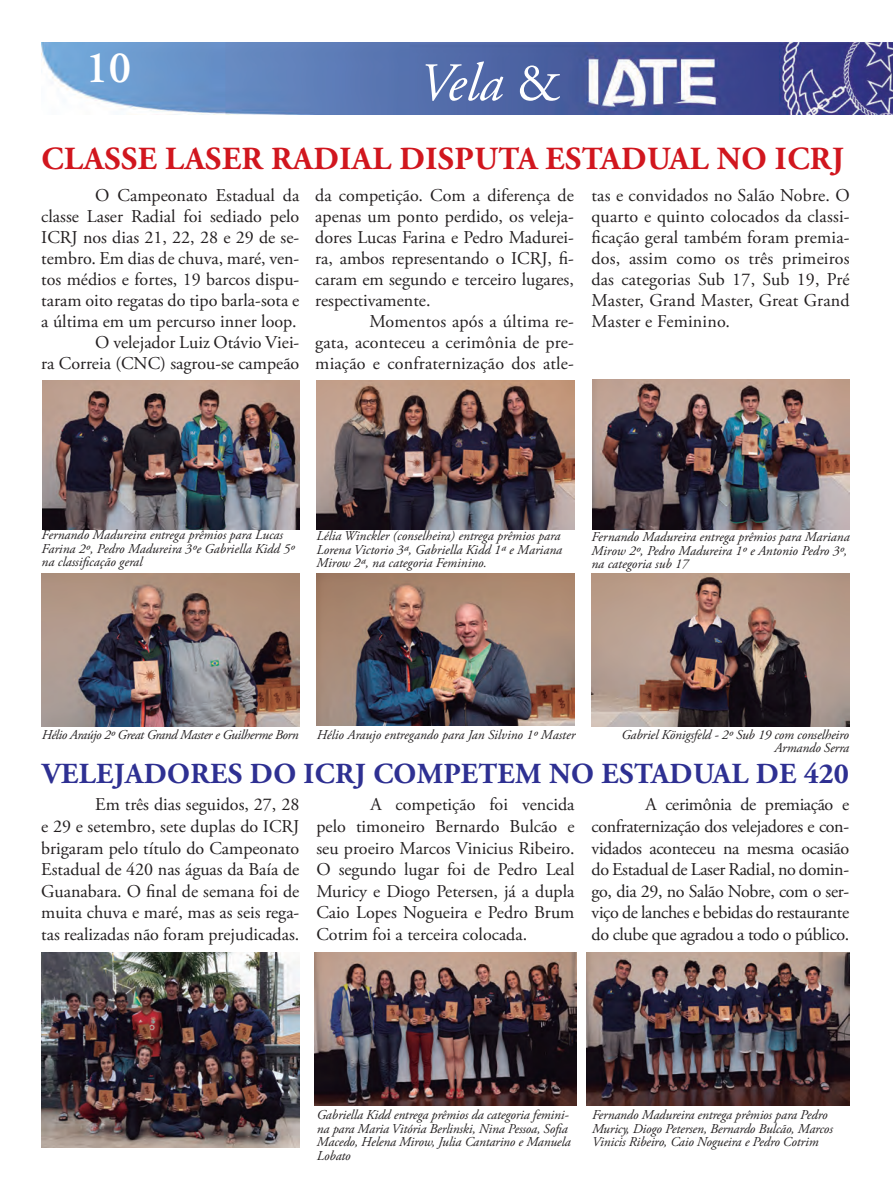
<style>
.page{position:relative;width:893px;height:1191px;background:#fff}
.page>*{position:absolute;margin:0;border:0;box-sizing:border-box;transform-origin:0 0}
.t1{font:italic 54px "Adobe Garamond Pro";color:#fff}
.t2{font:600 45px "Adobe Garamond Pro";color:#fff}
.t3{font:700 32.1px "Adobe Garamond Pro";letter-spacing:.015em;color:#d1161e}
.t4{font:700 29.1px "Adobe Garamond Pro";letter-spacing:.015em;color:#2e3092}
.t5{font:18px/21px "Adobe Garamond Pro";color:#231f20;text-align:justify}
.t6{font:italic 13.5px/13.5px "Adobe Garamond Pro";letter-spacing:-.01em;color:#231f20}
.t7{font:italic 13.5px "Adobe Garamond Pro";letter-spacing:-.03em;color:#231f20}
.s1{font-style:normal}
</style>
<div class="page">
<img style="left:42px;top:43px;width:850px;height:72px">
<img style="left:317px;top:380px;width:257px;height:149px">
<img style="left:317px;top:573px;width:257px;height:153px">
<img style="left:42px;top:574px;width:257px;height:153px">
<img style="left:591px;top:574px;width:258px;height:153px">
<img style="left:592px;top:379px;width:257px;height:150px">
<img style="left:42px;top:380px;width:258px;height:149px">
<img style="left:314px;top:953px;width:262px;height:153px">
<img style="left:587px;top:953px;width:262px;height:153px">
<img style="left:41px;top:953px;width:258px;height:195px">
<h2 class="t2" style="left:86px;top:41px;width:47px">10</h2>
<p class="t1" style="left:418px;top:51px;width:144px">Vela <span class="s1">&amp;</span></p>
<p class="t3" style="left:41px;top:141px;width:804px">CLASSE LASER RADIAL DISPUTA ESTADUAL NO ICRJ</p>
<p class="t5" style="left:41px;top:185px;width:259px;text-indent:54px">O Campeonato Estadual da classe Laser Radial foi sediado pelo ICRJ nos dias 21, 22, 28 e 29 de se&shy;tembro. Em dias de chuva, maré, ven&shy;tos médios e fortes, 19 barcos dispu&shy;taram oito regatas do tipo barla-sota e a última em um percurso inner loop.</p>
<p class="t5" style="left:41px;top:332px;width:259px;text-align:right">O velejador Luiz Otávio Viei-<br>ra Correia (CNC) sagrou-se campeão</p>
<p class="t5" style="left:315px;top:185px;width:260px">da competição. Com a diferença de apenas um ponto perdido, os veleja&shy;dores Lucas Farina e Pedro Madurei&shy;ra, ambos representando o ICRJ, fi&shy;caram em segundo e terceiro lugares, respectivamente.</p>
<p class="t5" style="left:315px;top:311px;width:260px;text-indent:54px">Momentos após a última re&shy;gata, aconteceu a cerimônia de pre&shy;miação e confraternização dos atle-</p>
<p class="t5" style="left:591px;top:185px;width:259px">tas e convidados no Salão Nobre. O quarto e quinto colocados da classi&shy;ficação geral também foram premia&shy;dos, assim como os três primeiros das categorias Sub 17, Sub 19, Pré Master, Grand Master, Great Grand Master e Feminino.</p>
<p class="t6" style="left:42px;top:529px;width:254px">Fernando Madureira entrega prêmios para Lucas<br>Farina 2º, Pedro Madureira 3ºe Gabriella Kidd 5º na classificação geral</p>
<p class="t6" style="left:316px;top:530px;width:247px">Lélia Winckler (conselheira) entrega prêmios para<br>Lorena Victorio 3ª, Gabriella Kidd 1ª e Mariana<br>Mirow 2ª, na categoria Feminino.</p>
<p class="t6" style="left:591px;top:531px;width:259px">Fernando Madureira entrega prêmios para Mariana<br>Mirow 2º, Pedro Madureira 1º e Antonio Pedro 3º, na categoria sub 17</p>
<p class="t7" style="left:42px;top:727px;width:258px">Hélio Araújo 2º Great Grand Master e Guilherme Born</p>
<p class="t6" style="left:317px;top:729px;width:260px">Hélio Araujo entregando para Jan Silvino 1º Master</p>
<p class="t6" style="left:621px;top:728px;width:229px;text-align:right">Gabriel Königsfeld - 2º Sub 19 com conselheiro<br>Armando Serra</p>
<p class="t4" style="left:42px;top:757px;width:808px">VELEJADORES DO ICRJ COMPETEM NO ESTADUAL DE 420</p>
<p class="t5" style="left:41px;top:795px;width:259px;line-height:21.6px;text-indent:54px">Em três dias seguidos, 27, 28 e 29 e setembro, sete duplas do ICRJ brigaram pelo título do Campeonato Estadual de 420 nas águas da Baía de Guanabara. O final de semana foi de muita chuva e maré, mas as seis rega&shy;tas realizadas não foram prejudicadas.</p>
<p class="t5" style="left:316px;top:795px;width:259px;line-height:21.6px;text-indent:54px">A competição foi vencida pelo timoneiro Bernardo Bulcão e seu proeiro Marcos Vinicius Ribeiro.<br>O segundo lugar foi de Pedro Leal Muricy e Diogo Petersen, já a dupla Caio Lopes Nogueira e Pedro Brum Cotrim foi a terceira colocada.</p>
<p class="t5" style="left:591px;top:795px;width:259px;line-height:21.6px;text-indent:54px">A cerimônia de premiação e confraternização dos velejadores e con&shy;vidados aconteceu na mesma ocasião do Estadual de Laser Radial, no domin&shy;go, dia 29, no Salão Nobre, com o ser&shy;viço de lanches e bebidas do restaurante do clube que agradou a todo o público.</p>
<p class="t6" style="left:317px;top:1109px;width:255px">Gabriella Kidd entrega prêmios da categoria femini&shy;na para Maria Vitória Berlinski, Nina Pessoa, Sofia Macedo, Helena Mirow, Julia Cantarino e Manuela Lobato</p>
<p class="t6" style="left:592px;top:1109px;width:242px">Fernando Madureira entrega prêmios para Pedro<br>Muricy, Diogo Petersen, Bernardo Bulcão, Marcos<br>Vinicis Ribeiro, Caio Nogueira e Pedro Cotrim</p>
</div>
